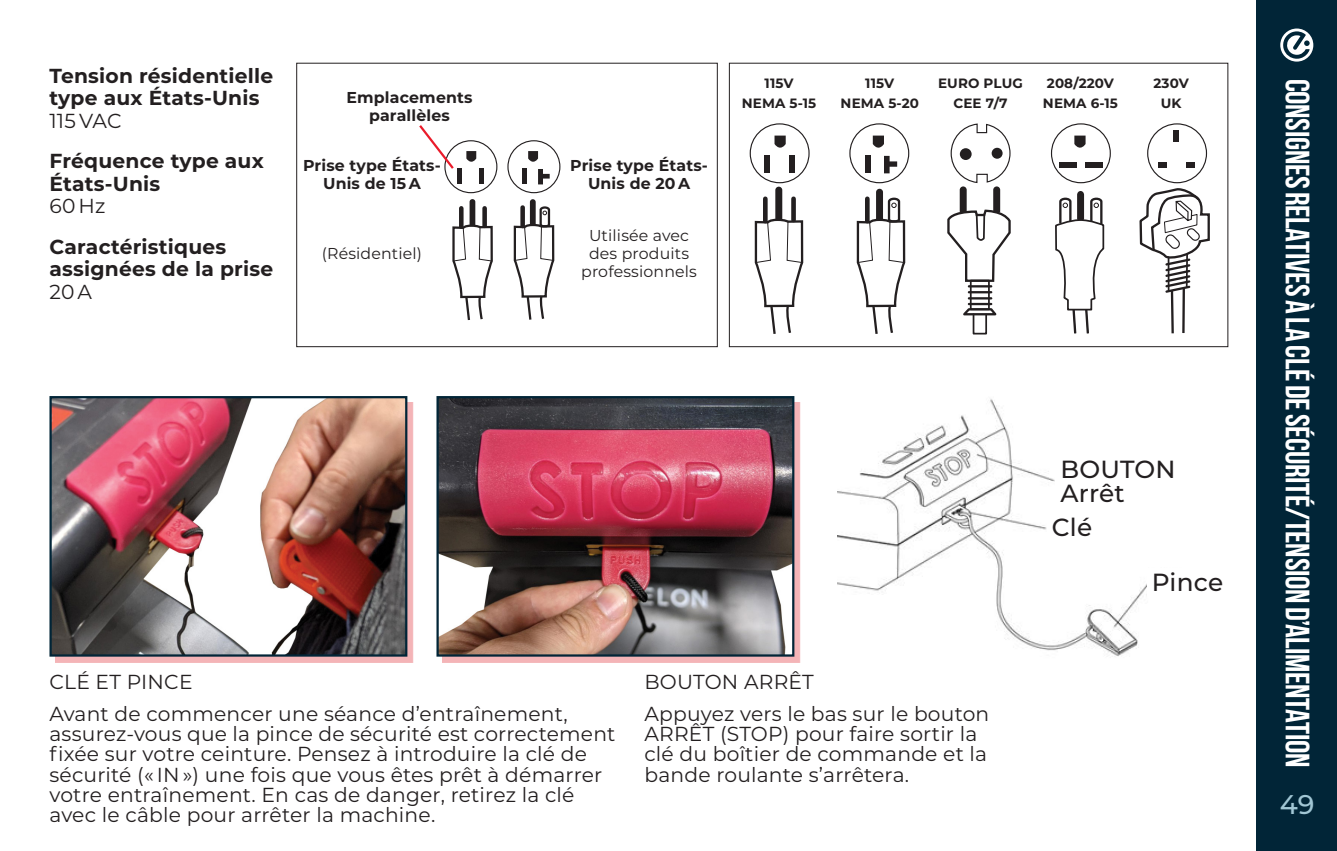
<style>
.page{position:relative;width:1337px;height:851px;background:#fff}
.page>*{position:absolute;margin:0;border:0;box-sizing:border-box;transform-origin:0 0}
.t1{font:700 33.75px "Bebas Neue";letter-spacing:-.01em;color:#fff}
.t2{font:500 27px "Montserrat";color:#a1c6d4}
.t3{font:500 24.75px/24.8px "Montserrat";letter-spacing:.01em;color:#231f20}
.t4{font:20.25px/20.2px "Montserrat";letter-spacing:.01em;color:#231f20}
.t5{font:700 20.25px/22.5px "Montserrat";letter-spacing:.01em;color:#231f20}
.t6{font:700 15.75px/18px "Montserrat";letter-spacing:.01em;color:#231f20;text-align:center}
.t7{font:15.75px/18px "Montserrat";letter-spacing:.01em;color:#231f20;text-align:center}
.t8{font:700 13.5px "Montserrat";letter-spacing:.01em;color:#231f20}
.s1{font-weight:400}
</style>
<div class="page">
<div style="left:1256px;top:0;width:80px;height:850px;background:#012537"></div>
<svg style="left:1280px;top:28px;width:33px;height:34px"></svg>
<img style="left:837px;top:399px;width:310px;height:257px">
<svg style="left:55px;top:401px;width:358px;height:261px;background:#dda7ab"></svg>
<img style="left:52px;top:399px;width:352px;height:254px">
<div style="left:49px;top:396px;width:358px;height:260px;border:2px solid #012537"></div>
<svg style="left:442px;top:401px;width:358px;height:261px;background:#dda7ab"></svg>
<img style="left:439px;top:399px;width:352px;height:254px">
<div style="left:436px;top:396px;width:358px;height:260px;border:2px solid #012537"></div>
<svg style="left:754px;top:187px;width:50px;height:147px"></svg>
<div style="left:749px;top:123px;width:60px;height:60px;border:1px solid #231f20;border-radius:50%"></div>
<svg style="left:774px;top:136px;width:11px;height:12px"></svg>
<div style="left:764px;top:155px;width:6px;height:18px;background:#231f20"></div>
<div style="left:789px;top:155px;width:6px;height:18px;background:#231f20"></div>
<svg style="left:855px;top:189px;width:51px;height:159px"></svg>
<div style="left:849px;top:123px;width:60px;height:60px;border:1px solid #231f20;border-radius:50%"></div>
<div style="left:865px;top:155px;width:6px;height:18px;background:#231f20"></div>
<svg style="left:872px;top:136px;width:25px;height:37px"></svg>
<svg style="left:1139px;top:123px;width:70px;height:211px"></svg>
<div style="left:1147px;top:123px;width:60px;height:60px;border:1px solid #231f20;border-radius:50%"></div>
<div style="left:1173px;top:130px;width:6px;height:12px;background:#231f20"></div>
<div style="left:1158px;top:162px;width:9px;height:6px;background:#231f20"></div>
<div style="left:1186px;top:162px;width:8px;height:6px;background:#231f20"></div>
<svg style="left:1055px;top:191px;width:50px;height:143px"></svg>
<div style="left:1051px;top:123px;width:59px;height:60px;border:1px solid #231f20;border-radius:50%"></div>
<svg style="left:1074px;top:136px;width:11px;height:12px"></svg>
<div style="left:1059px;top:162px;width:17px;height:5px;background:#231f20"></div>
<div style="left:1085px;top:162px;width:18px;height:5px;background:#231f20"></div>
<svg style="left:946px;top:123px;width:66px;height:225px"></svg>
<hr style="left:1167px;top:257px;width:2px;height:34px;background:#231f20">
<hr style="left:1185px;top:254px;width:3px;height:33px;background:#231f20">
<div style="left:729px;top:63px;width:499px;height:284px;border:1px solid #231f20"></div>
<svg style="left:419px;top:125px;width:142px;height:195px"></svg>
<div style="left:296px;top:63px;width:421px;height:284px;border:1px solid #231f20"></div>
<div style="left:1047px;top:513px;width:50px;height:27px;background:#fff"></div>
<div style="left:1055px;top:455px;width:131px;height:52px;background:#fff"></div>
<p class="t5" style="left:49px;top:63px;width:225px">Tension résidentielle type aux États-Unis<br><span class="s1">115 VAC</span></p>
<p class="t5" style="left:49px;top:149px;width:216px">Fréquence type aux<br>États-Unis<br><span class="s1">60 Hz</span></p>
<p class="t5" style="left:49px;top:234px;width:225px">Caractéristiques assignées de la prise<br><span class="s1">20 A</span></p>
<p class="t6" style="left:346px;top:88px;width:128px">Emplacements parallèles</p>
<p class="t6" style="left:303px;top:156px;width:139px">Prise type États-<br>Unis de 15 A</p>
<p class="t6" style="left:570px;top:156px;width:139px">Prise type États-<br>Unis de 20 A</p>
<p class="t7" style="left:322px;top:244px;width:102px">(Résidentiel)</p>
<p class="t7" style="left:581px;top:226px;width:117px">Utilisée avec des produits professionnels</p>
<p class="t8" style="left:764px;top:74px;width:30px">115V</p>
<p class="t8" style="left:742px;top:94px;width:76px">NEMA 5-15</p>
<p class="t8" style="left:865px;top:74px;width:30px">115V</p>
<p class="t8" style="left:840px;top:94px;width:80px">NEMA 5-20</p>
<p class="t8" style="left:938px;top:74px;width:86px">EURO PLUG</p>
<p class="t8" style="left:953px;top:94px;width:56px">CEE 7/7</p>
<p class="t8" style="left:1047px;top:74px;width:69px">208/220V</p>
<p class="t8" style="left:1043px;top:94px;width:77px">NEMA 6-15</p>
<p class="t8" style="left:1153px;top:74px;width:37px">230V</p>
<p class="t8" style="left:1160px;top:94px;width:22px">UK</p>
<p class="t4" style="left:49px;top:671px;width:145px">CLÉ ET PINCE</p>
<p class="t4" style="left:49px;top:702px;width:567px">Avant de commencer une séance d’entraînement, assurez-vous que la pince de sécurité est correctement fixée sur votre ceinture. Pensez à introduire la clé de sécurité (« IN ») une fois que vous êtes prêt à démarrer votre entraînement. En cas de danger, retirez la clé avec le câble pour arrêter la machine.</p>
<p class="t4" style="left:644px;top:671px;width:171px">BOUTON ARRÊT</p>
<p class="t4" style="left:644px;top:702px;width:346px">Appuyez vers le bas sur le bouton<br>ARRÊT (STOP) pour faire sortir la clé du boîtier de commande et la bande roulante s’arrêtera.</p>
<p class="t3" style="left:1060px;top:455px;width:117px">BOUTON<br>Arrêt</p>
<p class="t3" style="left:1051px;top:513px;width:42px">Clé</p>
<p class="t3" style="left:1152px;top:568px;width:73px">Pince</p>
<p class="t1" style="left:1315px;top:78px;width:690px;rotate:90deg">CONSIGNES RELATIVES À LA CLÉ DE SÉCURITÉ/TENSION D’ALIMENTATION</p>
<h2 class="t2" style="left:1279px;top:786px;width:36px">49</h2>
</div>
